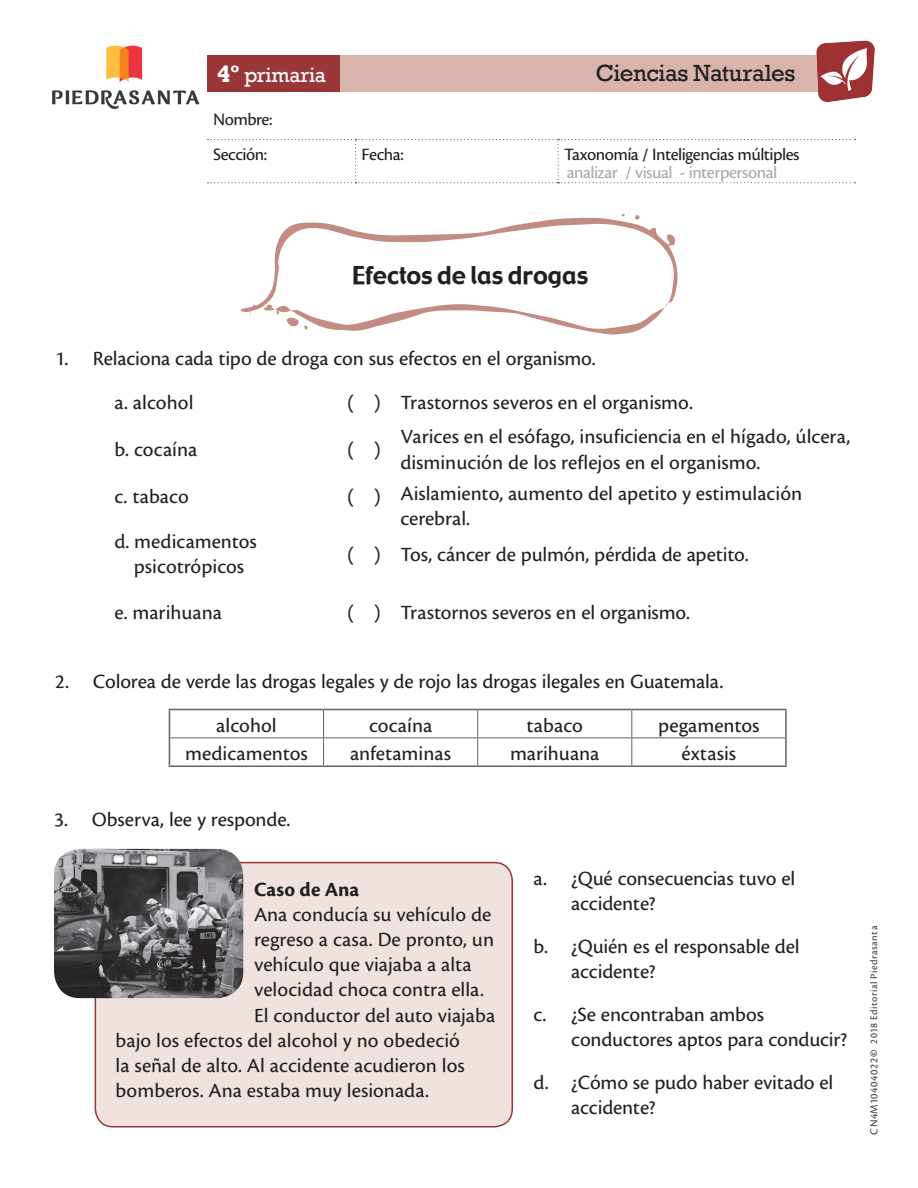
<style>
.page{position:relative;width:918px;height:1188px;background:#fff}
.page>*{position:absolute;margin:0;border:0;box-sizing:border-box;transform-origin:0 0}
.Tit_1y2{font:24px "Gadget";color:#231f20}
.t1{font:24px "Rockwell";letter-spacing:-.015em;color:#231f20}
.Curso_NG{font:21px/25.2px "Cronos Pro Capt";letter-spacing:-.005em;color:#231f20}
.t2{font:21px "Rockwell";letter-spacing:-.005em;color:#fff}
.t3{font:700 21px "Cronos Pro";letter-spacing:.005em;color:#231f20}
.t4{font:18px/34.7px "Cronos Pro Capt";letter-spacing:-.03em;color:#231f20}
.Nombre_alumno{font:18px "Cronos Pro Capt";letter-spacing:-.03em;color:#a8a9ad}
._2014_Editorial_Pie{font:10.5px "Cronos Pro Capt";letter-spacing:.04em;color:#3e3e3f}
.s1{font-weight:700;font-size:24px}
.s2{font-size:11.25px}
.s3{font-family:"Cronos Pro";font-weight:700}
</style>
<div class="page">
<svg style="left:207px;top:55px;width:606px;height:37px;background:#ca9892"></svg>
<svg style="left:208px;top:139px;width:648px;height:44px"></svg>
<img style="left:51px;top:45px;width:149px;height:64px">
<img style="left:813px;top:40px;width:62px;height:63px">
<div style="left:95px;top:863px;width:417px;height:264px;background:#f0e3df;border-radius:18px"></div>
<div style="left:95px;top:862px;width:418px;height:266px;border:2px solid #993638;border-radius:18px"></div>
<svg style="left:241px;top:214px;width:437px;height:121px"></svg>
<hr style="left:170px;top:738px;width:154px;height:1px;background:#636366">
<hr style="left:324px;top:738px;width:154px;height:1px;background:#636366">
<svg style="left:323px;top:710px;width:1px;height:56px"></svg>
<hr style="left:478px;top:738px;width:154px;height:1px;background:#636366">
<svg style="left:477px;top:710px;width:1px;height:56px"></svg>
<hr style="left:632px;top:738px;width:153px;height:1px;background:#636366">
<svg style="left:631px;top:710px;width:1px;height:56px"></svg>
<hr style="left:169px;top:709px;width:155px;height:1px;background:#636366">
<hr style="left:324px;top:709px;width:154px;height:1px;background:#636366">
<hr style="left:478px;top:709px;width:154px;height:1px;background:#636366">
<hr style="left:632px;top:709px;width:155px;height:1px;background:#636366">
<svg style="left:169px;top:710px;width:1px;height:56px"></svg>
<hr style="left:169px;top:766px;width:155px;height:1px;background:#636366">
<hr style="left:324px;top:766px;width:154px;height:1px;background:#636366">
<hr style="left:478px;top:766px;width:154px;height:1px;background:#636366">
<hr style="left:632px;top:766px;width:155px;height:1px;background:#636366">
<hr style="left:785px;top:710px;width:2px;height:28px;background:#636366">
<hr style="left:785px;top:738px;width:2px;height:28px;background:#636366">
<img style="left:54px;top:849px;width:189px;height:149px">
<p class="t2" style="left:217px;top:63px;width:111px"><span class="s1">4º</span> primaria</p>
<p class="t4" style="left:213px;top:102px;width:61px">Nombre:<br>Sección:</p>
<p class="t1" style="left:596px;top:59px;width:201px">Ciencias Naturales</p>
<p class="t4" style="left:362px;top:137px;width:44px">Fecha:</p>
<p class="t4" style="left:564px;top:137px;width:237px">Taxonomía / Inteligencias múltiples</p>
<p class="Nombre_alumno" style="left:567px;top:162px;width:212px">analizar / visual - interpersonal</p>
<p class="Tit_1y2" style="left:352px;top:260px;width:238px">Efectos de las drogas</p>
<p class="Curso_NG" style="left:55px;top:346px;width:542px">1. Relaciona cada tipo de droga con sus efectos en el organismo.</p>
<p class="Curso_NG" style="left:114px;top:390px;width:81px">a. alcohol</p>
<p class="Curso_NG" style="left:347px;top:390px;width:35px">( )</p>
<p class="Curso_NG" style="left:400px;top:390px;width:294px">Trastornos severos en el organismo.</p>
<p class="Curso_NG" style="left:114px;top:437px;width:84px">b. cocaína</p>
<p class="Curso_NG" style="left:347px;top:437px;width:35px">( )</p>
<p class="Curso_NG" style="left:400px;top:424px;width:451px">Varices en el esófago, insuficiencia en el hígado, úlcera, disminución de los reflejos en el organismo.</p>
<p class="Curso_NG" style="left:114px;top:484px;width:76px">c. tabaco</p>
<p class="Curso_NG" style="left:347px;top:484px;width:35px">( )</p>
<p class="Curso_NG" style="left:400px;top:481px;width:403px">Aislamiento, aumento del apetito y estimulación cerebral.</p>
<p class="Curso_NG" style="left:114px;top:529px;width:144px;text-align:center">d. medicamentos psicotrópicos</p>
<p class="Curso_NG" style="left:347px;top:542px;width:35px">( )</p>
<p class="Curso_NG" style="left:400px;top:542px;width:350px">Tos, cáncer de pulmón, pérdida de apetito.</p>
<p class="Curso_NG" style="left:114px;top:600px;width:109px">e. marihuana</p>
<p class="Curso_NG" style="left:347px;top:600px;width:35px">( )</p>
<p class="Curso_NG" style="left:400px;top:600px;width:291px">Trastornos severos en el organismo.</p>
<p class="Curso_NG" style="left:55px;top:669px;width:670px">2. Colorea de verde las drogas legales y de rojo las drogas ilegales en Guatemala.</p>
<p class="Curso_NG" style="left:216px;top:713px;width:62px">alcohol</p>
<p class="Curso_NG" style="left:369px;top:713px;width:65px">cocaína</p>
<p class="Curso_NG" style="left:527px;top:713px;width:58px">tabaco</p>
<p class="Curso_NG" style="left:658px;top:713px;width:103px">pegamentos</p>
<p class="Curso_NG" style="left:185px;top:741px;width:124px">medicamentos</p>
<p class="Curso_NG" style="left:350px;top:741px;width:103px">anfetaminas</p>
<p class="Curso_NG" style="left:510px;top:741px;width:91px">marihuana</p>
<p class="Curso_NG" style="left:682px;top:741px;width:56px">éxtasis</p>
<p class="Curso_NG" style="left:54px;top:807px;width:238px">3. Observa, lee y responde.</p>
<p class="t3" style="left:254px;top:877px;width:107px">Caso de Ana</p>
<p class="Curso_NG" style="left:254px;top:902px;width:239px">Ana conducía su vehículo de</p>
<p class="Curso_NG" style="left:254px;top:927px;width:242px">regreso a casa. De pronto, un</p>
<p class="Curso_NG" style="left:254px;top:952px;width:219px">vehículo que viajaba a alta</p>
<p class="Curso_NG" style="left:254px;top:977px;width:231px">velocidad choca contra ella.</p>
<p class="Curso_NG" style="left:254px;top:1003px;width:243px">El conductor del auto viajaba</p>
<p class="Curso_NG" style="left:116px;top:1028px;width:346px">bajo los efectos del alcohol y no obedeció</p>
<p class="Curso_NG" style="left:116px;top:1053px;width:351px">la señal de alto. Al accidente acudieron los</p>
<p class="Curso_NG" style="left:116px;top:1078px;width:315px">bomberos. Ana estaba muy lesionada.</p>
<p class="Curso_NG" style="left:571px;top:866px;width:225px;text-indent:-38px">a. ¿Qué consecuencias tuvo el accidente?</p>
<p class="Curso_NG" style="left:571px;top:934px;width:230px;text-indent:-38px">b. ¿Quién es el responsable del accidente?</p>
<p class="Curso_NG" style="left:571px;top:1002px;width:277px;text-indent:-38px">c. ¿Se encontraban ambos conductores aptos para conducir?</p>
<p class="Curso_NG" style="left:571px;top:1070px;width:264px;text-indent:-38px">d. ¿Cómo se pudo haber evitado el accidente?</p>
<p class="_2014_Editorial_Pie" style="left:868px;top:1135px;width:210px;rotate:-90deg"><span class="s2">CN4M10404022</span><span class="s3">©</span> 2018 Editorial Piedrasanta</p>
</div>
